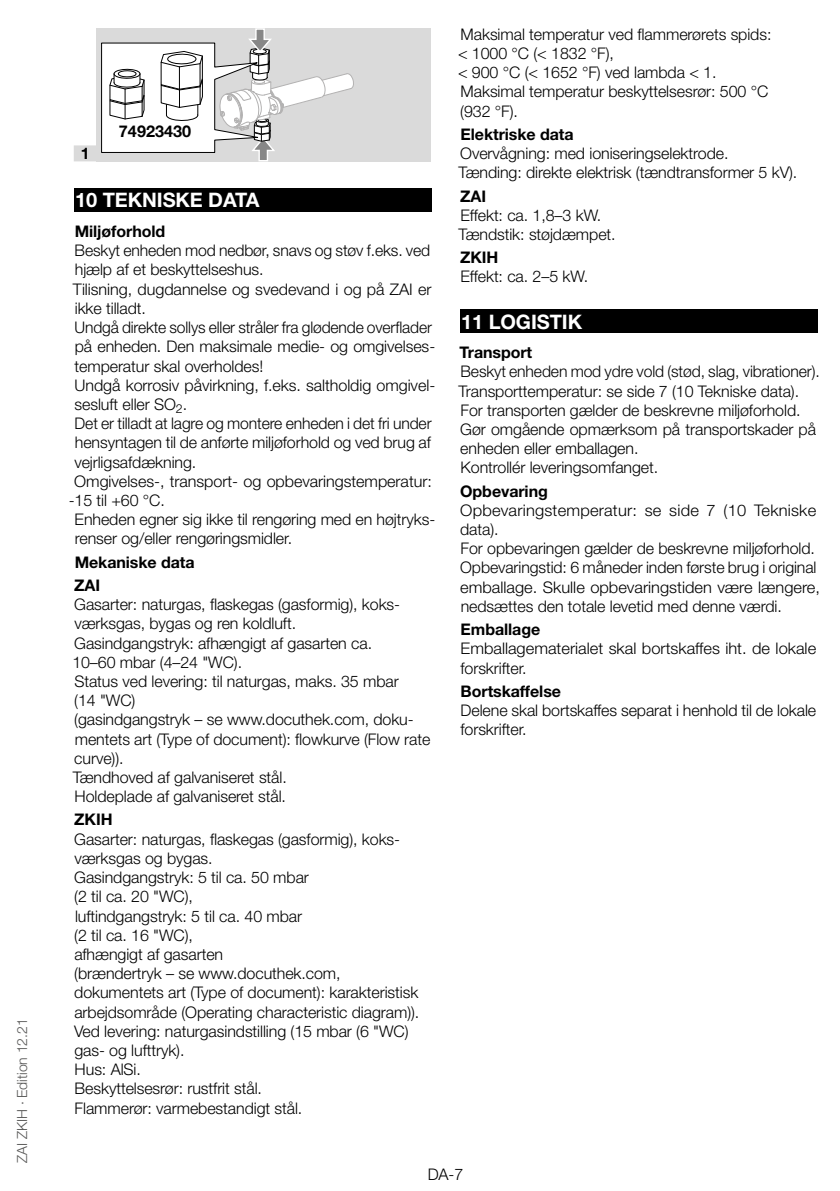
<style>
.page{position:relative;width:840px;height:1191px;background:#fff}
.page>*{position:absolute;margin:0;border:0;box-sizing:border-box;transform-origin:0 0}
.t1{font:700 20px "Helvetica Neue LT Pro";letter-spacing:-.005em;color:#fff}
.t2{font:700 16.2px "Helvetica Neue";color:#000}
.t3{font:300 16px/19.2px "Helvetica Neue LT Pro";letter-spacing:-.005em;color:#000}
.t4{font:700 16px/23.2px "Helvetica Neue LT Pro";letter-spacing:-.005em;color:#000}
.t5{font:300 14px "Helvetica Neue LT Pro";letter-spacing:-.005em;color:#575756}
</style>
<div class="page">
<div style="left:74px;top:145px;width:22px;height:16px;background:#dadada"></div>
<div style="left:74px;top:188px;width:357px;height:24px;background:#000"></div>
<div style="left:96px;top:28px;width:335px;height:133px;background:#dadada"></div>
<svg style="left:101px;top:28px;width:253px;height:133px"></svg>
<div style="left:459px;top:309px;width:357px;height:24px;background:#000"></div>
<p class="t5" style="left:13px;top:1162px;width:145px;rotate:-90deg">ZAI ZKIH · Edition 12.21</p>
<p class="t4" style="left:81px;top:142px;width:10px">1</p>
<p class="t2" style="left:119px;top:118px;width:74px">74923430</p>
<p class="t1" style="left:75px;top:188px;width:186px">10 TEKNISKE DATA</p>
<p class="t4" style="left:75px;top:219px;width:92px">Miljøforhold</p>
<p class="t3" style="left:75px;top:241px;width:357px">Beskyt enheden mod nedbør, snavs og støv f.eks. ved</p>
<p class="t3" style="left:75px;top:260px;width:190px">hjælp af et beskyttelseshus.</p>
<p class="t3" style="left:73px;top:279px;width:360px">Tilisning, dugdannelse og svedevand i og på ZAI er</p>
<p class="t3" style="left:75px;top:298px;width:73px">ikke tilladt.</p>
<p class="t3" style="left:74px;top:317px;width:359px">Undgå direkte sollys eller stråler fra glødende overflader</p>
<p class="t3" style="left:75px;top:337px;width:362px">på enheden. Den maksimale medie- og omgivelses-</p>
<p class="t3" style="left:74px;top:356px;width:190px">temperatur skal overholdes!</p>
<p class="t3" style="left:74px;top:375px;width:362px">Undgå korrosiv påvirkning, f.eks. saltholdig omgivel-</p>
<p class="t3" style="left:75px;top:394px;width:114px">sesluft eller SO<sub>2</sub>.</p>
<p class="t3" style="left:75px;top:413px;width:358px">Det er tilladt at lagre og montere enheden i det fri under</p>
<p class="t3" style="left:75px;top:433px;width:357px">hensyntagen til de anførte miljøforhold og ved brug af</p>
<p class="t3" style="left:74px;top:452px;width:123px">vejrligsafdækning.</p>
<p class="t3" style="left:74px;top:471px;width:359px">Omgivelses-, transport- og opbevaringstemperatur:</p>
<p class="t3" style="left:69px;top:490px;width:98px">-15 til +60 °C.</p>
<p class="t3" style="left:75px;top:509px;width:362px">Enheden egner sig ikke til rengøring med en højtryks-</p>
<p class="t3" style="left:75px;top:529px;width:219px">renser og/eller rengøringsmidler.</p>
<p class="t4" style="left:74px;top:550px;width:122px">Mekaniske data<br>ZAI</p>
<p class="t3" style="left:72px;top:594px;width:359px">Gasarter: naturgas, flaskegas (gasformig), koks&shy;værksgas, bygas og ren koldluft.<br>Gasindgangstryk: afhængigt af gasarten ca.<br>10–60 mbar (4–24 "WC).<br>Status ved levering: til naturgas, maks. 35 mbar<br>(14 "WC)<br>(gasindgangstryk – se www.docuthek.com, doku&shy;mentets art (Type of document): flowkurve (Flow rate curve)).<br>Tændhoved af galvaniseret stål.<br>Holdeplade af galvaniseret stål.</p>
<p class="t4" style="left:74px;top:808px;width:38px">ZKIH</p>
<p class="t3" style="left:74px;top:829px;width:346px">Gasarter: naturgas, flaskegas (gasformig), koks&shy;værksgas og bygas.<br>Gasindgangstryk: 5 til ca. 50 mbar<br>(2 til ca. 20 "WC),<br>luftindgangstryk: 5 til ca. 40 mbar<br>(2 til ca. 16 "WC),<br>afhængigt af gasarten<br>(brændertryk – se www.docuthek.com, dokumentets art (Type of document): karakteristisk arbejdsområde (Operating characteristic diagram)).<br>Ved levering: naturgasindstilling (15 mbar (6 "WC) gas- og lufttryk).<br>Hus: AlSi.<br>Beskyttelsesrør: rustfrit stål.<br>Flammerør: varmebestandigt stål.</p>
<p class="t3" style="left:458px;top:24px;width:315px">Maksimal temperatur ved flammerørets spids: &lt; 1000 °C (&lt; 1832 °F),<br>&lt; 900 °C (&lt; 1652 °F) ved lambda &lt; 1.<br>Maksimal temperatur beskyttelsesrør: 500 °C (932 °F).</p>
<p class="t4" style="left:460px;top:122px;width:114px">Elektriske data</p>
<p class="t3" style="left:458px;top:143px;width:340px">Overvågning: med ioniseringselektrode.<br>Tænding: direkte elektrisk (tændtransformer 5 kV).</p>
<p class="t4" style="left:460px;top:184px;width:27px">ZAI</p>
<p class="t3" style="left:458px;top:205px;width:158px">Effekt: ca. 1,8–3 kW.<br>Tændstik: støjdæmpet.</p>
<p class="t4" style="left:460px;top:246px;width:38px">ZKIH</p>
<p class="t3" style="left:460px;top:267px;width:129px">Effekt: ca. 2–5 kW.</p>
<p class="t1" style="left:461px;top:309px;width:42px">11 LOG</p>
<p class="t1" style="left:530px;top:309px;width:53px">ISTIK</p>
<p class="t4" style="left:459px;top:340px;width:74px">Transport</p>
<p class="t3" style="left:458px;top:362px;width:362px">Beskyt enheden mod ydre vold (stød, slag, vibrationer).<br>Transporttemperatur: se side 7 (10 Tekniske data).<br>For transporten gælder de beskrevne miljøforhold.<br>Gør omgående opmærksom på transportskader på enheden eller emballagen.<br>Kontrollér leveringsomfanget.</p>
<p class="t4" style="left:460px;top:479px;width:89px">Opbevaring</p>
<p class="t3" style="left:460px;top:500px;width:361px">Opbevaringstemperatur: se side 7 (10 Tekniske data).<br>For opbevaringen gælder de beskrevne miljøforhold.<br>Opbevaringstid: 6 måneder inden første brug i original emballage. Skulle opbevaringstiden være længere, nedsættes den totale levetid med denne værdi.</p>
<p class="t4" style="left:460px;top:617px;width:81px">Emballage</p>
<p class="t3" style="left:460px;top:639px;width:357px">Emballagematerialet skal bortskaffes iht. de lokale forskrifter.</p>
<p class="t4" style="left:460px;top:679px;width:102px">Bortskaffelse</p>
<p class="t3" style="left:460px;top:700px;width:357px">Delene skal bortskaffes separat i henhold til de lokale forskrifter.</p>
<p class="t3" style="left:427px;top:1164px;width:37px">DA-7</p>
</div>
